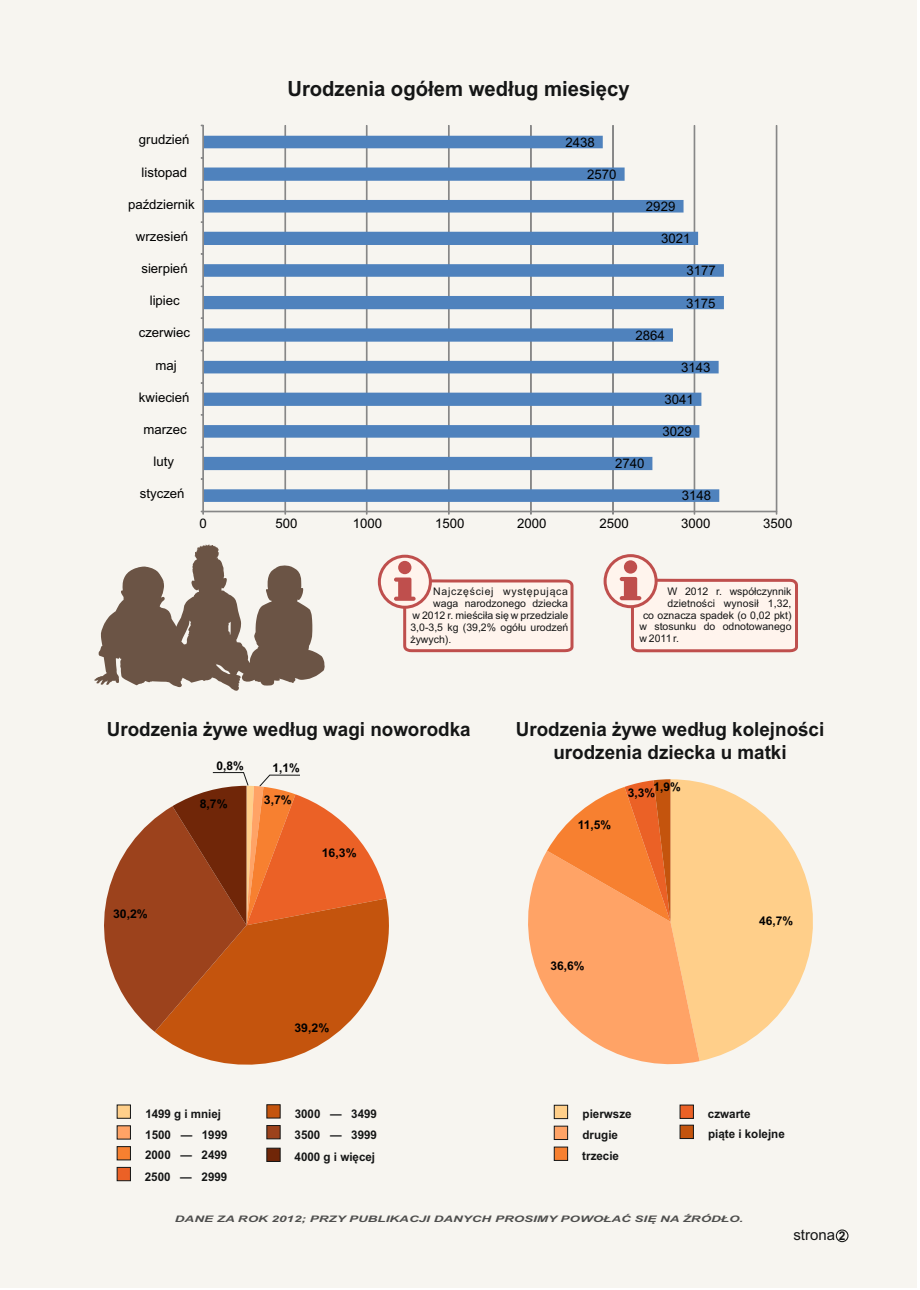
<style>
.page{position:relative;width:920px;height:1290px;background:#fff}
.page>*{position:absolute;margin:0;border:0;box-sizing:border-box;transform-origin:0 0}
.t1{font:700 21px "Arial";color:#151616;scale:.96 1}
.t2{font:700 19.5px/22.8px "Arial";color:#151616;text-align:center;scale:.96 1}
.t3{font:15px "Arial";color:#151616}
.t4{font:13.2px "Arial";color:#000}
.t5{font:700 12px/21px "Arial";color:#151616;scale:.96 1}
.t6{font:700 12px "Arial";color:#000}
.t7{font:700 12px/21px "Arial";color:#151616}
.t8{font:10.5px/11.7px "Arial";color:#151616;text-align:justify}
.t9{font:10.5px/11.7px "Arial";letter-spacing:.07em;color:#151616}
.t10{font:italic 700 9px "Arial";color:#4e4e4d;scale:1.5 1}
.s1{font-weight:700;font-size:12px}
</style>
<div class="page">
<div style="left:0;top:0;width:917px;height:1288px;background:#f7f5f0"></div>
<div style="left:836px;top:1229px;width:12px;height:13px;border:1px solid #151616;border-radius:50%"></div>
<svg style="left:378px;top:555px;width:54px;height:54px"></svg>
<svg style="left:394px;top:561px;width:180px;height:92px"></svg>
<svg style="left:117px;top:1167px;width:14px;height:14px"></svg>
<svg style="left:117px;top:1146px;width:14px;height:14px"></svg>
<svg style="left:117px;top:1125px;width:14px;height:14px"></svg>
<svg style="left:117px;top:1104px;width:14px;height:15px"></svg>
<svg style="left:266px;top:1125px;width:15px;height:14px"></svg>
<svg style="left:266px;top:1104px;width:15px;height:14px"></svg>
<svg style="left:266px;top:1148px;width:15px;height:14px"></svg>
<svg style="left:680px;top:1104px;width:14px;height:15px"></svg>
<svg style="left:554px;top:1146px;width:14px;height:15px"></svg>
<svg style="left:554px;top:1126px;width:14px;height:14px"></svg>
<svg style="left:554px;top:1105px;width:14px;height:14px"></svg>
<svg style="left:680px;top:1125px;width:14px;height:14px"></svg>
<svg style="left:94px;top:544px;width:231px;height:147px"></svg>
<svg style="left:604px;top:554px;width:54px;height:54px"></svg>
<svg style="left:620px;top:560px;width:178px;height:93px"></svg>
<svg style="left:201px;top:124px;width:576px;height:391px"></svg>
<svg style="left:104px;top:772px;width:285px;height:293px"></svg>
<svg style="left:528px;top:779px;width:285px;height:286px"></svg>
<h1 class="t1" style="left:287px;top:81px;width:358px">Urodzenia ogółem według miesięcy</h1>
<p class="t4" style="left:139px;top:135px;width:52px">grudzień</p>
<p class="t4" style="left:565px;top:137px;width:31px">2438</p>
<p class="t4" style="left:142px;top:167px;width:47px">listopad</p>
<p class="t4" style="left:587px;top:169px;width:31px">2570</p>
<p class="t4" style="left:128px;top:199px;width:68px">październik</p>
<p class="t4" style="left:646px;top:201px;width:31px">2929</p>
<p class="t4" style="left:136px;top:231px;width:54px">wrzesień</p>
<p class="t4" style="left:661px;top:233px;width:31px">3021</p>
<p class="t4" style="left:141px;top:263px;width:48px">sierpień</p>
<p class="t4" style="left:687px;top:266px;width:31px">3177</p>
<p class="t4" style="left:150px;top:296px;width:32px">lipiec</p>
<p class="t4" style="left:686px;top:298px;width:31px">3175</p>
<p class="t4" style="left:139px;top:328px;width:53px">czerwiec</p>
<p class="t4" style="left:635px;top:330px;width:31px">2864</p>
<p class="t4" style="left:155px;top:360px;width:23px">maj</p>
<p class="t4" style="left:681px;top:362px;width:31px">3143</p>
<p class="t4" style="left:139px;top:392px;width:52px">kwiecień</p>
<p class="t4" style="left:664px;top:394px;width:31px">3041</p>
<p class="t4" style="left:144px;top:424px;width:45px">marzec</p>
<p class="t4" style="left:662px;top:426px;width:31px">3029</p>
<p class="t4" style="left:154px;top:457px;width:22px">luty</p>
<p class="t4" style="left:615px;top:458px;width:31px">2740</p>
<p class="t4" style="left:140px;top:489px;width:46px">styczeń</p>
<p class="t4" style="left:682px;top:491px;width:31px">3148</p>
<p class="t4" style="left:200px;top:519px;width:9px">0</p>
<p class="t4" style="left:275px;top:519px;width:24px">500</p>
<p class="t4" style="left:353px;top:519px;width:31px">1000</p>
<p class="t4" style="left:435px;top:519px;width:31px">1500</p>
<p class="t4" style="left:517px;top:519px;width:31px">2000</p>
<p class="t4" style="left:599px;top:519px;width:31px">2500</p>
<p class="t4" style="left:681px;top:519px;width:31px">3000</p>
<p class="t4" style="left:763px;top:519px;width:31px">3500</p>
<p class="t9" style="left:433px;top:587px;width:136px">Najczęściej występująca waga narodzonego dziecka</p>
<p class="t8" style="left:410px;top:610px;width:160px">w 2012 r. mieściła się w przedziale 3,0-3,5 kg (39,2% ogółu urodzeń żywych).</p>
<p class="t8" style="left:667px;top:587px;width:126px">W 2012 r. współczynnik dzietności wynosił 1,32,</p>
<p class="t8" style="left:640px;top:610px;width:153px;text-indent:3px">co oznacza spadek (o 0,02 pkt) w stosunku do odnotowanego w 2011 r.</p>
<h2 class="t2" style="left:107px;top:720px;width:381px">Urodzenia żywe według wagi noworodka</h2>
<p class="t6" style="left:216px;top:761px;width:29px">0,8%</p>
<p class="t6" style="left:272px;top:763px;width:29px">1,1%</p>
<p class="t6" style="left:113px;top:909px;width:36px">30,2%</p>
<p class="t6" style="left:200px;top:799px;width:29px">8,7%</p>
<p class="t6" style="left:264px;top:795px;width:29px">3,7%</p>
<p class="t6" style="left:322px;top:848px;width:36px">16,3%</p>
<p class="t5" style="left:145px;top:1104px;width:87px">1499 g i mniej<br>1500 — 1999<br>2000 — 2499</p>
<p class="t7" style="left:145px;top:1167px;width:84px">2500 — 2999</p>
<p class="t6" style="left:294px;top:1024px;width:36px">39,2%</p>
<p class="t5" style="left:295px;top:1104px;width:87px">3000 — 3499</p>
<p class="t7" style="left:295px;top:1148px;width:82px">4000 g i więcej</p>
<p class="t7" style="left:295px;top:1125px;width:84px">3500 — 3999</p>
<h2 class="t2" style="left:516px;top:719px;width:323px">Urodzenia żywe według kolejności urodzenia dziecka u matki</h2>
<p class="t6" style="left:578px;top:821px;width:35px">11,5%</p>
<p class="t6" style="left:653px;top:782px;width:29px">1,9%</p>
<p class="t6" style="left:628px;top:788px;width:29px">3,3%</p>
<p class="t6" style="left:550px;top:961px;width:36px">36,6%</p>
<p class="t6" style="left:759px;top:916px;width:36px">46,7%</p>
<p class="t5" style="left:583px;top:1104px;width:53px">pierwsze</p>
<p class="t7" style="left:708px;top:1104px;width:44px">czwarte</p>
<p class="t7" style="left:582px;top:1125px;width:38px">drugie trzecie</p>
<p class="t5" style="left:708px;top:1124px;width:81px">piąte i kolejne</p>
<p class="t10" style="left:175px;top:1215px;width:380px">DANE ZA ROK 2012; PRZY PUBLIKACJI DANYCH PROSIMY POWOŁAĆ SIĘ NA ŹRÓDŁO.</p>
<p class="t3" style="left:793px;top:1229px;width:53px">strona <span class="s1">2</span></p>
</div>
